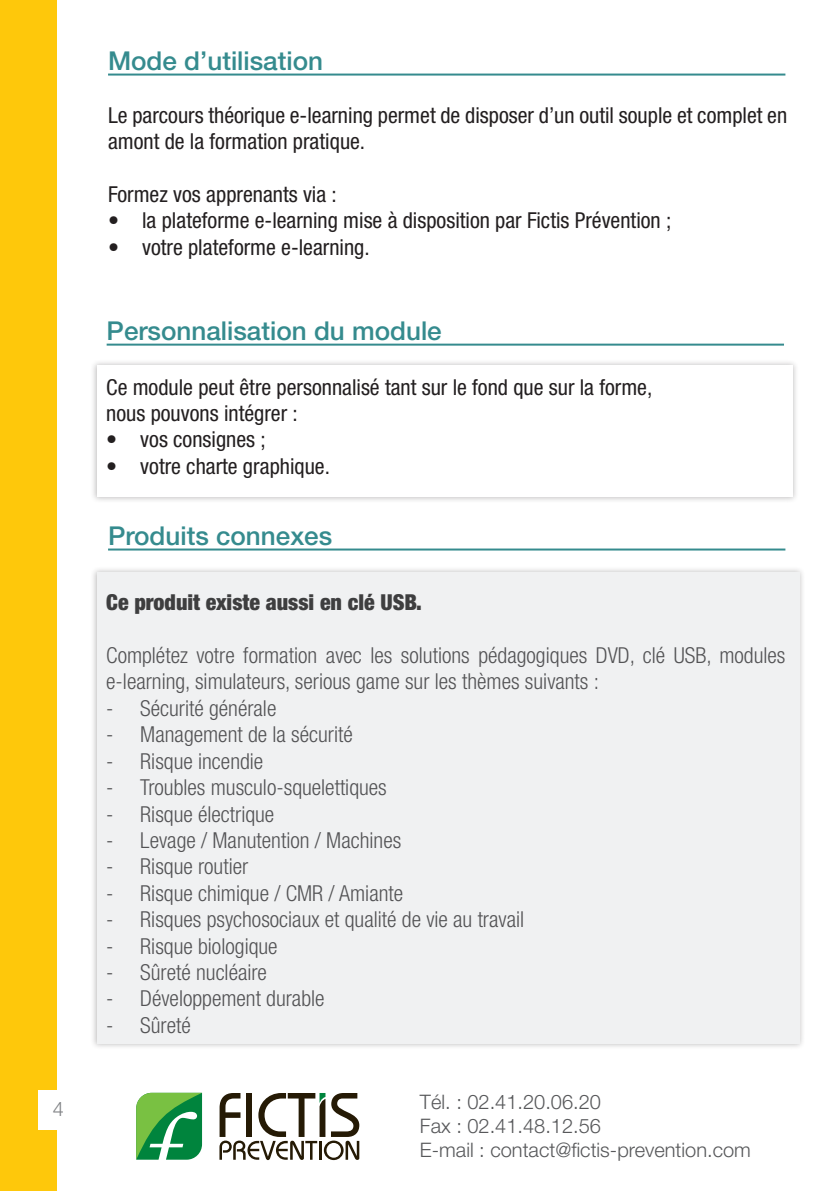
<style>
.page{position:relative;width:840px;height:1191px;background:#fff}
.page>*{position:absolute;margin:0;border:0;box-sizing:border-box;transform-origin:0 0}
.titre_de_partie{font:500 26px "Helvetica Neue";color:#358b8e}
.paragraphe_bloc{font:300 condensed 22px/26.4px "Helvetica Neue";color:#535355}
.paragraphe_bloc-2{font:condensed 22px/26.4px "Helvetica Neue";color:#231f20}
.paragraphe_bloc-3{font:900 condensed 22px "Helvetica Neue";color:#3e3e3f}
.t1{font:300 20px "Helvetica Neue";color:#57585a}
.t2{font:300 20px "Helvetica Neue";color:#808285}
</style>
<div class="page">
<div style="left:0;top:0;width:57px;height:1191px;background:#fec80b"></div>
<div style="left:38px;top:1089px;width:37px;height:40px;background:#fff"></div>
<svg style="left:136px;top:1092px;width:66px;height:67px;background:#4daa59"></svg>
<svg style="left:219px;top:1093px;width:140px;height:67px"></svg>
<div style="left:90px;top:359px;width:708px;height:144px;background:#231f20;opacity:.3"></div>
<div style="left:97px;top:366px;width:695px;height:131px;background:#fff"></div>
<hr style="left:108px;top:74px;width:677px;height:2px;background:#358b8e">
<hr style="left:108px;top:548px;width:677px;height:2px;background:#358b8e">
<div style="left:90px;top:566px;width:715px;height:484px;background:#231f20;opacity:.3"></div>
<div style="left:97px;top:572px;width:702px;height:471px;background:#f0f1f2"></div>
<hr style="left:107px;top:344px;width:676px;height:2px;background:#358b8e">
<p class="t2" style="left:53px;top:1096px;width:13px">4</p>
<p class="titre_de_partie" style="left:108px;top:45px;width:216px">Mode d’utilisation</p>
<p class="paragraphe_bloc-2" style="left:108px;top:101px;width:680px">Le parcours théorique e-learning permet de disposer d’un outil souple et complet en amont de la formation pratique.</p>
<p class="paragraphe_bloc-2" style="left:108px;top:181px;width:230px">Formez vos apprenants via :</p>
<p class="paragraphe_bloc-2" style="left:108px;top:207px;width:564px">• la plateforme e-learning mise à disposition par Fictis Prévention ;</p>
<p class="paragraphe_bloc-2" style="left:108px;top:233px;width:263px">• votre plateforme e-learning.</p>
<p class="titre_de_partie" style="left:107px;top:315px;width:336px">Personnalisation du module</p>
<p class="paragraphe_bloc-2" style="left:106px;top:373px;width:547px">Ce module peut être personnalisé tant sur le fond que sur la forme,</p>
<p class="paragraphe_bloc-2" style="left:106px;top:400px;width:193px">nous pouvons intégrer :</p>
<p class="paragraphe_bloc-2" style="left:106px;top:426px;width:161px">• vos consignes ;</p>
<p class="paragraphe_bloc-2" style="left:106px;top:452px;width:225px">• votre charte graphique.</p>
<p class="titre_de_partie" style="left:108px;top:520px;width:225px">Produits connexes</p>
<p class="paragraphe_bloc-3" style="left:106px;top:589px;width:317px">Ce produit existe aussi en clé USB.</p>
<p class="paragraphe_bloc" style="left:106px;top:642px;width:680px">Complétez votre formation avec les solutions pédagogiques DVD, clé USB, modules e-learning, simulateurs, serious game sur les thèmes suivants :</p>
<p class="paragraphe_bloc" style="left:106px;top:694px;width:171px">- Sécurité générale</p>
<p class="paragraphe_bloc" style="left:106px;top:721px;width:248px">- Management de la sécurité</p>
<p class="paragraphe_bloc" style="left:106px;top:747px;width:158px">- Risque incendie</p>
<p class="paragraphe_bloc" style="left:106px;top:774px;width:282px">- Troubles musculo-squelettiques</p>
<p class="paragraphe_bloc" style="left:106px;top:800px;width:169px">- Risque électrique</p>
<p class="paragraphe_bloc" style="left:106px;top:826px;width:296px">- Levage / Manutention / Machines</p>
<p class="paragraphe_bloc" style="left:106px;top:853px;width:143px">- Risque routier</p>
<p class="paragraphe_bloc" style="left:106px;top:879px;width:298px">- Risque chimique / CMR / Amiante</p>
<p class="paragraphe_bloc" style="left:106px;top:906px;width:419px">- Risques psychosociaux et qualité de vie au travail</p>
<p class="paragraphe_bloc" style="left:106px;top:932px;width:173px">- Risque biologique</p>
<p class="paragraphe_bloc" style="left:106px;top:958px;width:162px">- Sûreté nucléaire</p>
<p class="paragraphe_bloc" style="left:106px;top:985px;width:220px">- Développement durable</p>
<p class="paragraphe_bloc" style="left:106px;top:1011px;width:86px">- Sûreté</p>
<p class="t1" style="left:420px;top:1089px;width:182px">Tél. : 02.41.20.06.20</p>
<p class="t1" style="left:420px;top:1113px;width:182px">Fax : 02.41.48.12.56</p>
<p class="t1" style="left:420px;top:1137px;width:332px">E-mail : contact@fictis-prevention.com</p>
</div>
